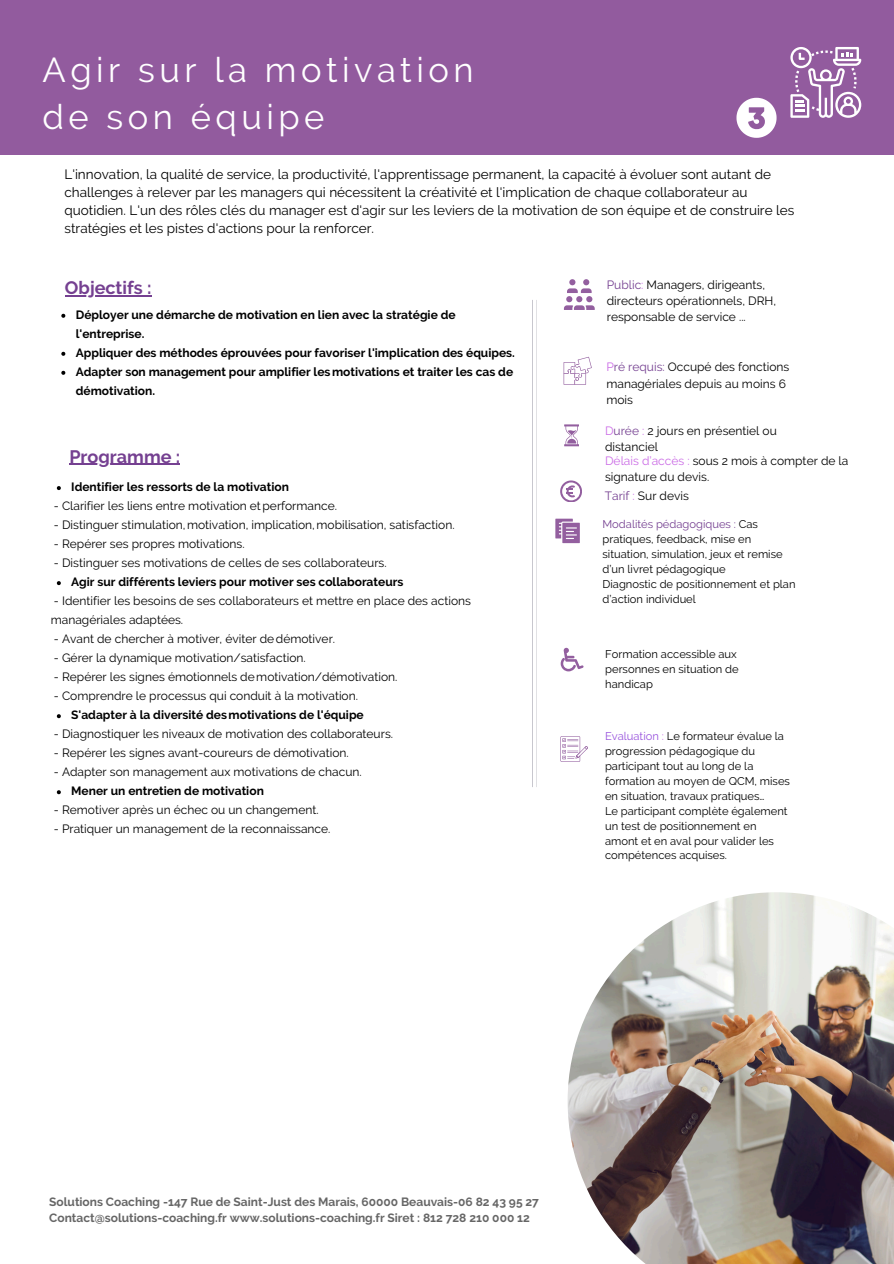
<style>
.page{position:relative;width:894px;height:1264px;background:#fff}
.page>*{position:absolute;margin:0;border:0;box-sizing:border-box;transform-origin:0 0}
.t1{font:34.5px/47.2px "Raleway";letter-spacing:.13em;color:#fff}
.t2{font:700 18px "Raleway";color:#754091}
.t3{font:13.5px/18px "Raleway";color:#000}
.t4{font:12px/16px "Raleway";color:#000}
.t5{font:700 12px/19px "Raleway";color:#000}
.t6{font:700 12px/15.9px "Raleway";color:#666}
.t7{font:11.1px/14.9px "Raleway";color:#000}
.s1{color:#754091}
.s2{color:#cb6ce6}
.s3{color:#9852dd}
</style>
<div class="page">
<svg style="left:563px;top:279px;width:31px;height:30px"></svg>
<svg style="left:563px;top:357px;width:28px;height:28px"></svg>
<svg style="left:560px;top:480px;width:21px;height:22px"></svg>
<svg style="left:564px;top:424px;width:14px;height:22px"></svg>
<svg style="left:560px;top:647px;width:23px;height:24px"></svg>
<svg style="left:560px;top:736px;width:27px;height:25px"></svg>
<hr style="left:532px;top:300px;width:1px;height:487px;background:#9b9aa6">
<hr style="left:536px;top:300px;width:1px;height:487px;background:#9b9aa6">
<img style="left:567px;top:892px;width:326px;height:371px">
<div style="left:0;top:0;width:893px;height:155px;background:#925b9e"></div>
<svg style="left:790px;top:47px;width:71px;height:71px"></svg>
<svg style="left:555px;top:518px;width:24px;height:25px"></svg>
<svg style="left:736px;top:98px;width:40px;height:40px"></svg>
<svg style="left:57px;top:486px;width:4px;height:4px"></svg>
<svg style="left:57px;top:581px;width:4px;height:4px"></svg>
<svg style="left:57px;top:714px;width:4px;height:4px"></svg>
<svg style="left:57px;top:790px;width:4px;height:4px"></svg>
<hr style="left:65px;top:295px;width:86px;height:2px;background:#754091">
<svg style="left:61px;top:314px;width:4px;height:4px"></svg>
<svg style="left:61px;top:352px;width:4px;height:4px"></svg>
<svg style="left:61px;top:371px;width:4px;height:4px"></svg>
<hr style="left:69px;top:463px;width:111px;height:2px;background:#754091">
<p class="t1" style="left:43px;top:46px;width:432px">Agir sur la motivation de son équipe</p>
<p class="t3" style="left:64px;top:166px;width:731px">L'innovation, la qualité de service, la productivité, l'apprentissage permanent, la capacité à évoluer sont autant de challenges à relever par les managers qui nécessitent la créativité et l'implication de chaque collaborateur au quotidien. L'un des rôles clés du manager est d'agir sur les leviers de la motivation de son équipe et de construire les stratégies et les pistes d'actions pour la renforcer.</p>
<p class="t2" style="left:65px;top:277px;width:88px">Objectifs :</p>
<p class="t5" style="left:76px;top:305px;width:381px">Déployer une démarche de motivation en lien avec la stratégie de l'entreprise.</p>
<p class="t5" style="left:76px;top:343px;width:440px">Appliquer des méthodes éprouvées pour favoriser l'implication des équipes.</p>
<p class="t5" style="left:76px;top:362px;width:439px">Adapter son management pour amplifier lesmotivations et traiter les cas de démotivation.</p>
<p class="t2" style="left:69px;top:445px;width:112px">Programme :</p>
<h1 class="t5" style="left:71px;top:477px;width:219px">Identifier les ressorts de la motivation</h1>
<h3 class="t4" style="left:54px;top:498px;width:284px">- Clarifier les liens entre motivation etperformance.</h3>
<p class="t4" style="left:54px;top:517px;width:402px">- Distinguer stimulation,motivation, implication,mobilisation, satisfaction.</p>
<h2 class="t4" style="left:54px;top:536px;width:192px">- Repérer ses propres motivations.</h2>
<p class="t4" style="left:54px;top:555px;width:334px">- Distinguer ses motivations de celles de ses collaborateurs.</p>
<p class="t5" style="left:71px;top:572px;width:333px">Agir sur différents leviers pour motiver ses collaborateurs</p>
<p class="t4" style="left:51px;top:591px;width:421px;line-height:19px">- Identifier les besoins de ses collaborateurs et mettre en place des actions managériales adaptées.</p>
<p class="t4" style="left:54px;top:631px;width:283px">- Avant de chercher à motiver, éviter dedémotiver.</p>
<p class="t4" style="left:54px;top:650px;width:253px">- Gérer la dynamique motivation/satisfaction.</p>
<p class="t4" style="left:54px;top:669px;width:345px">- Repérer les signes émotionnels demotivation/démotivation.</p>
<p class="t4" style="left:54px;top:688px;width:305px">- Comprendre le processus qui conduit à la motivation.</p>
<p class="t5" style="left:71px;top:705px;width:294px">S'adapter à la diversité desmotivations de l'équipe</p>
<p class="t4" style="left:54px;top:726px;width:340px">- Diagnostiquer les niveaux de motivation des collaborateurs.</p>
<h2 class="t4" style="left:54px;top:745px;width:296px">- Repérer les signes avant-coureurs de démotivation.</h2>
<p class="t4" style="left:54px;top:764px;width:309px">- Adapter son management aux motivations de chacun.</p>
<p class="t5" style="left:71px;top:781px;width:194px">Mener un entretien de motivation</p>
<p class="t4" style="left:54px;top:802px;width:266px">- Remotiver après un échec ou un changement.</p>
<p class="t4" style="left:54px;top:821px;width:278px">- Pratiquer un management de la reconnaissance.</p>
<p class="t4" style="left:606px;top:277px;width:171px"><span class="s1">Public</span><span class="s2">:</span> Managers, dirigeants, directeurs opérationnels, DRH, responsable de service ...</p>
<p class="t4" style="left:606px;top:359px;width:184px"><span class="s2">P</span><span class="s1">ré requis:</span> Occupé des fonctions managériales depuis au moins 6 mois</p>
<p class="t4" style="left:605px;top:423px;width:173px"><span class="s2">D</span><span class="s1">urée</span> <span class="s2">:</span> 2 jours en présentiel ou distanciel</p>
<p class="t4" style="left:605px;top:452px;width:245px"><span class="s2">Délais d’accès :</span> sous 2 mois à compter de la signature du devis.</p>
<p class="t4" style="left:604px;top:487px;width:86px"><span class="s1">Tarif</span> <span class="s2">:</span> Sur devis</p>
<p class="t7" style="left:602px;top:517px;width:182px"><span class="s1">Modalités pédagogiques :</span> Cas pratiques, feedback, mise en situation, simulation, jeux et remise d’un livret pédagogique</p>
<p class="t7" style="left:602px;top:576px;width:194px">Diagnostic de positionnement et plan d’action individuel</p>
<p class="t7" style="left:605px;top:646px;width:135px">Formation accessible aux personnes en situation de handicap</p>
<p class="t7" style="left:605px;top:729px;width:186px"><span class="s3">Evaluation</span> <span class="s2">:</span> Le formateur évalue la progression pédagogique du participant tout au long de la formation au moyen de QCM, mises en situation, travaux pratiques…</p>
<p class="t7" style="left:605px;top:803px;width:184px">Le participant complète également un test de positionnement en amont et en aval pour valider les compétences acquises.</p>
<p class="t6" style="left:49px;top:1193px;width:491px">Solutions Coaching -147 Rue de Saint-Just des Marais, 60000 Beauvais-06 82 43 95 27<br>Contact@solutions-coaching.fr www.solutions-coaching.fr Siret : 812 728 210 000 12</p>
</div>
